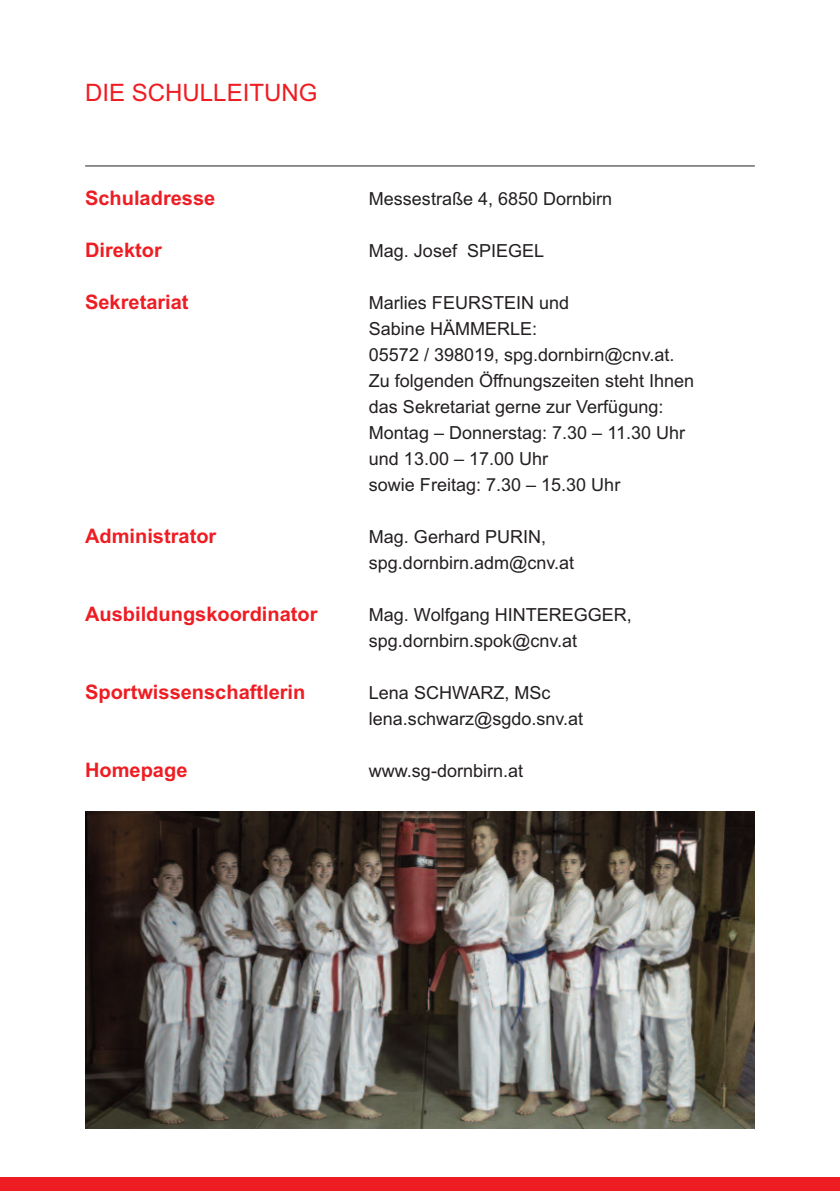
<style>
.page{position:relative;width:840px;height:1191px;background:#fff}
.page>*{position:absolute;margin:0;border:0;box-sizing:border-box;transform-origin:0 0}
.t1{font:24px "Arial";color:#ee1d23}
.t2{font:700 20px "Arial";color:#ee1d23}
.t3{font:18px/26px "Arial";color:#231f20}
</style>
<div class="page">
<div style="left:0;top:1178px;width:839px;height:13px;background:#ee1d23"></div>
<hr style="left:85px;top:165px;width:669px;height:1px;background:#231f20">
<img style="left:85px;top:811px;width:669px;height:317px">
<h1 class="t1" style="left:85px;top:79px;width:234px">Die schulleitung</h1>
<p class="t2" style="left:85px;top:186px;width:132px">Schuladresse</p>
<p class="t3" style="left:369px;top:186px;width:245px">Messestraße 4, 6850 Dornbirn</p>
<p class="t2" style="left:85px;top:238px;width:78px">Direktor</p>
<p class="t3" style="left:369px;top:238px;width:177px">Mag. Josef sPiegel</p>
<p class="t2" style="left:85px;top:290px;width:105px">Sekretariat</p>
<p class="t3" style="left:369px;top:290px;width:326px">Marlies FeuRstein und<br>sabine hÄMMeRle:<br>05572 / 398019, spg.dornbirn@cnv.at.<br>Zu folgenden Öffnungszeiten steht ihnen das sekretariat gerne zur Verfügung:<br>Montag – Donnerstag: 7.30 – 11.30 uhr und 13.00 – 17.00 uhr<br>sowie Freitag: 7.30 – 15.30 uhr</p>
<p class="t2" style="left:85px;top:524px;width:133px">Administrator</p>
<p class="t3" style="left:369px;top:524px;width:207px">Mag. gerhard PuRin, spg.dornbirn.adm@cnv.at</p>
<p class="t2" style="left:85px;top:602px;width:234px">Ausbildungskoordinator</p>
<p class="t3" style="left:369px;top:602px;width:264px">Mag. Wolfgang hinteReggeR, spg.dornbirn.spok@cnv.at</p>
<p class="t2" style="left:85px;top:680px;width:222px">Sportwissenschaftlerin</p>
<p class="t3" style="left:369px;top:680px;width:216px">lena schWARZ, Msc lena.schwarz@sgdo.snv.at</p>
<p class="t2" style="left:85px;top:758px;width:104px">Homepage</p>
<p class="t3" style="left:369px;top:758px;width:156px">www.sg-dornbirn.at</p>
</div>
